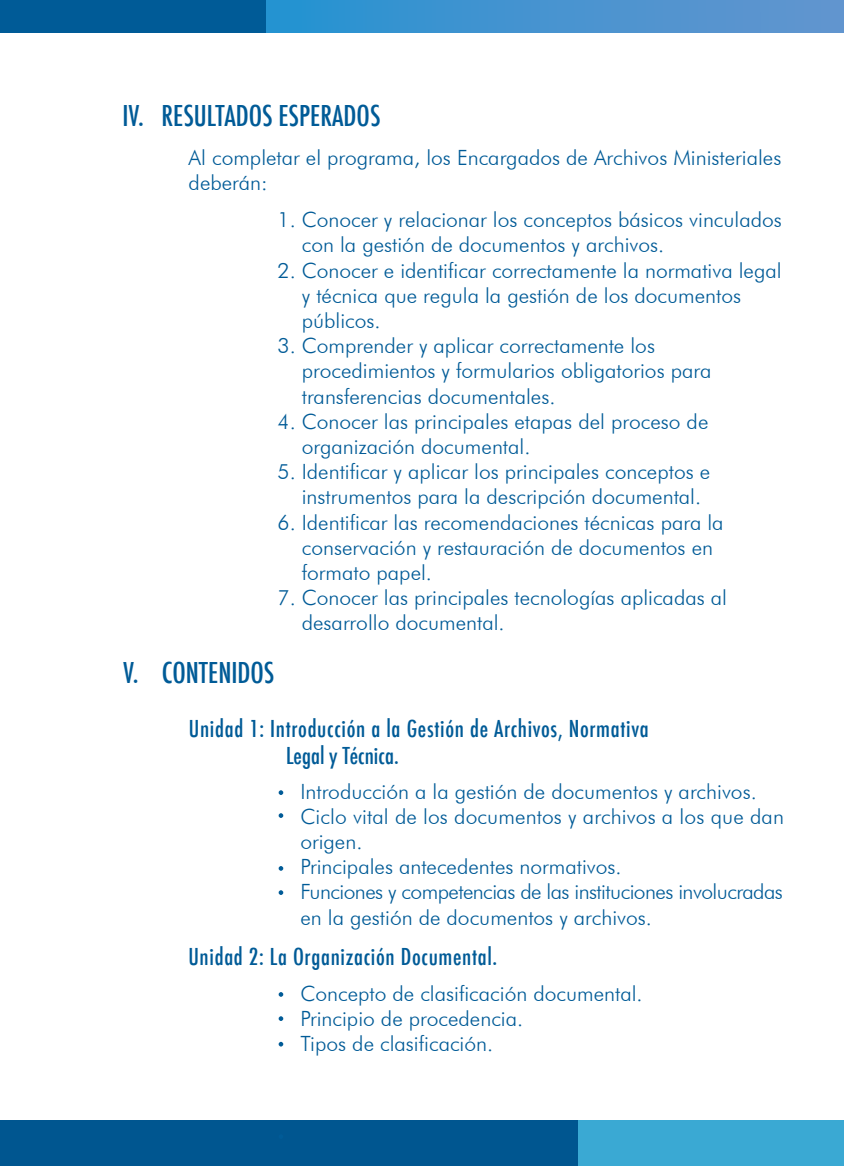
<style>
.page{position:relative;width:844px;height:1166px;background:#fff}
.page>*{position:absolute;margin:0;border:0;box-sizing:border-box;transform-origin:0 0}
.t1{font:500 condensed 28px "Futura";color:#005b97}
.t2{font:500 condensed 22.75px/27.3px "Futura";letter-spacing:.03em;color:#005b97}
.t3{font:300 21px/25.2px "Futura BT";color:#005b97}
</style>
<div class="page">
<div style="left:0;top:1120px;width:578px;height:46px;background:#005690"></div>
<div style="left:578px;top:1120px;width:265px;height:46px;background:#3aa9d3"></div>
<div style="left:265px;top:0;width:578px;height:33px;background:linear-gradient(to right,#2693d1,#6595cf)"></div>
<div style="left:0;top:0;width:265px;height:33px;background:#005b97"></div>
<svg style="left:278px;top:790px;width:5px;height:5px"></svg>
<svg style="left:278px;top:813px;width:5px;height:5px"></svg>
<svg style="left:278px;top:866px;width:5px;height:5px"></svg>
<svg style="left:278px;top:890px;width:5px;height:5px"></svg>
<svg style="left:278px;top:992px;width:5px;height:5px"></svg>
<svg style="left:278px;top:1016px;width:5px;height:5px"></svg>
<svg style="left:278px;top:1042px;width:5px;height:4px"></svg>
<h1 class="t1" style="left:123px;top:98px;width:259px">IV. RESULTADOS ESPERADOS</h1>
<p class="t3" style="left:189px;top:145px;width:594px">Al completar el programa, los Encargados de Archivos Ministeriales deberán:</p>
<p class="t3" style="left:302px;top:207px;width:481px;text-indent:-24px">1. Conocer y relacionar los conceptos básicos vinculados con la gestión de documentos y archivos.</p>
<p class="t3" style="left:302px;top:257px;width:481px;text-indent:-24px">2. Conocer e identificar correctamente la normativa legal y técnica que regula la gestión de los documentos públicos.</p>
<p class="t3" style="left:302px;top:333px;width:411px;text-indent:-24px">3. Comprender y aplicar correctamente los procedimientos y formularios obligatorios para transferencias documentales.</p>
<p class="t3" style="left:302px;top:408px;width:408px;text-indent:-24px">4. Conocer las principales etapas del proceso de organización documental.</p>
<p class="t3" style="left:302px;top:459px;width:410px;text-indent:-24px">5. Identificar y aplicar los principales conceptos e instrumentos para la descripción documental.</p>
<p class="t3" style="left:302px;top:509px;width:423px;text-indent:-24px">6. Identificar las recomendaciones técnicas para la conservación y restauración de documentos en formato papel.</p>
<p class="t3" style="left:302px;top:585px;width:426px;text-indent:-24px">7. Conocer las principales tecnologías aplicadas al desarrollo documental.</p>
<h1 class="t1" style="left:123px;top:655px;width:152px">V. CONTENIDOS</h1>
<p class="t2" style="left:286px;top:715px;width:364px;text-indent:-97px">Unidad 1: Introducción a la Gestión de Archivos, Normativa<br>Legal y Técnica.</p>
<p class="t3" style="left:300px;top:778px;width:485px">Introducción a la gestión de documentos y archivos.<br>Ciclo vital de los documentos y archivos a los que dan origen.<br>Principales antecedentes normativos.<br>Funciones y competencias de las instituciones involucradas en la gestión de documentos y archivos.</p>
<p class="t2" style="left:188px;top:943px;width:310px">Unidad 2: La Organización Documental.</p>
<p class="t3" style="left:300px;top:980px;width:343px">Concepto de clasificación documental.<br>Principio de procedencia.<br>Tipos de clasificación.</p>
</div>
